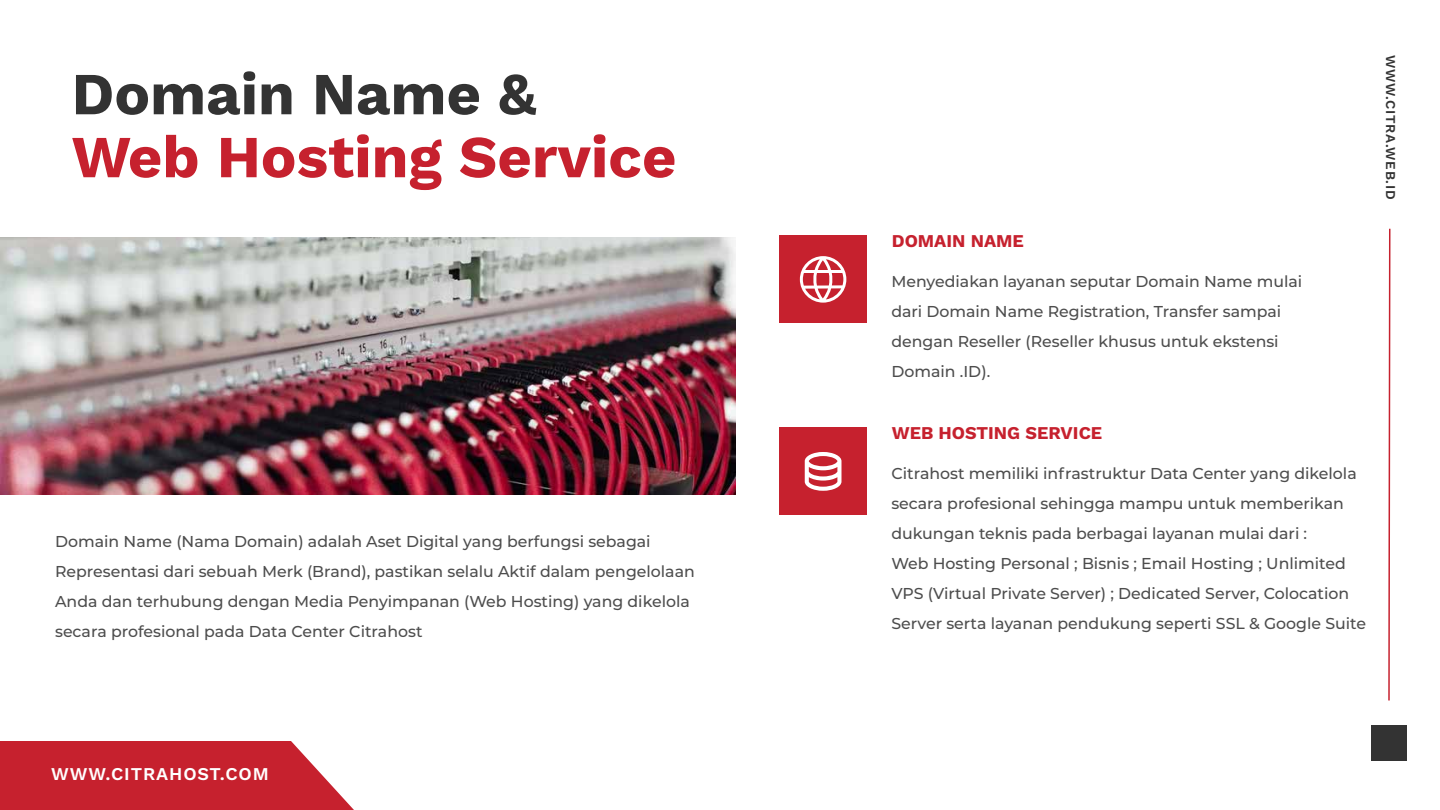
<style>
.page{position:relative;width:1440px;height:810px;background:#fff}
.page>*{position:absolute;margin:0;border:0;box-sizing:border-box;transform-origin:0 0}
.t1{font:700 59.55px "Work Sans";color:#c6212e}
.t2{font:700 59.55px "Work Sans";color:#333}
.t3{font:700 18px "Work Sans";color:#c6212e}
.t4{font:600 18px "Work Sans";letter-spacing:.05em;color:#fff}
.t5{font:500 15.75px/30px "Montserrat";color:#4d4d4d}
.t6{font:600 13.5px "Work Sans";letter-spacing:.05em;color:#333}
</style>
<div class="page">
<svg style="left:0;top:741px;width:354px;height:69px;background:#ca333f"></svg>
<div style="left:1372px;top:725px;width:35px;height:35px;background:#333"></div>
<svg style="left:1388px;top:228px;width:3px;height:473px"></svg>
<img style="left:0;top:238px;width:736px;height:256px">
<div style="left:779px;top:236px;width:88px;height:87px;background:#c6212e"></div>
<div style="left:779px;top:428px;width:88px;height:87px;background:#c6212e"></div>
<svg style="left:800px;top:256px;width:46px;height:47px"></svg>
<svg style="left:805px;top:452px;width:37px;height:39px"></svg>
<h1 class="t2" style="left:72px;top:49px;width:466px">Domain Name &amp;</h1>
<h1 class="t1" style="left:72px;top:112px;width:606px">Web Hosting Service</h1>
<p class="t5" style="left:55px;top:526px;width:641px">Domain Name (Nama Domain) adalah Aset Digital yang berfungsi sebagai Representasi dari sebuah Merk (Brand), pastikan selalu Aktif dalam pengelolaan Anda dan terhubung dengan Media Penyimpanan (Web Hosting) yang dikelola secara profesional pada Data Center Citrahost</p>
<p class="t4" style="left:51px;top:760px;width:219px">WWW.CITRAHOST.COM</p>
<p class="t3" style="left:892px;top:227px;width:134px">DOMAIN NAME</p>
<p class="t5" style="left:891px;top:265px;width:412px">Menyediakan layanan seputar Domain Name mulai dari Domain Name Registration, Transfer sampai dengan Reseller (Reseller khusus untuk ekstensi Domain .ID).</p>
<p class="t3" style="left:892px;top:419px;width:212px">WEB HOSTING SERVICE</p>
<p class="t5" style="left:891px;top:457px;width:476px">Citrahost memiliki infrastruktur Data Center yang dikelola secara profesional sehingga mampu untuk memberikan dukungan teknis pada berbagai layanan mulai dari :<br>Web Hosting Personal ; Bisnis ; Email Hosting ; Unlimited VPS (Virtual Private Server) ; Dedicated Server, Colocation Server serta layanan pendukung seperti SSL &amp; Google Suite</p>
<p class="t6" style="left:1401px;top:55px;width:146px;rotate:90deg">WWW.CITRA.WEB.ID</p>
</div>
